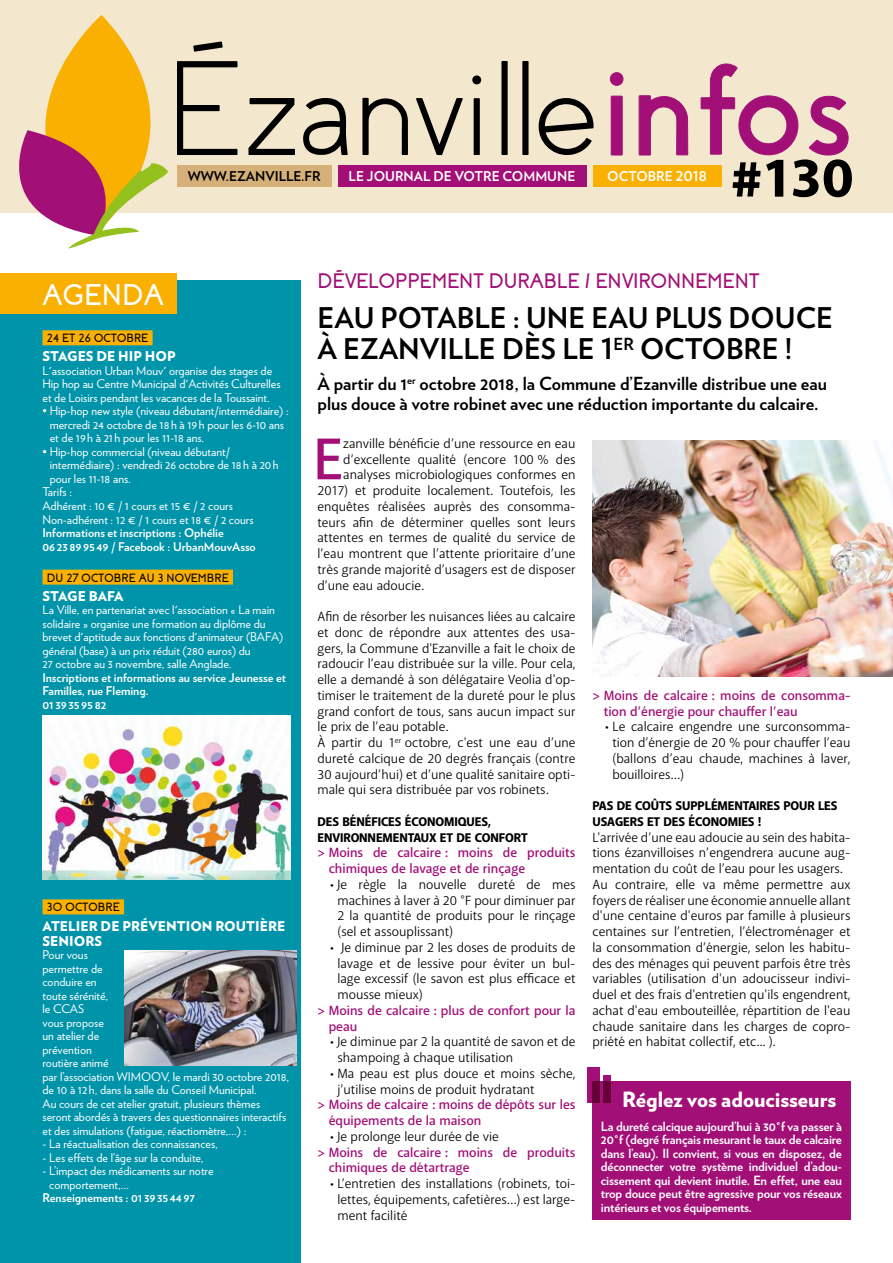
<style>
.page{position:relative;width:893px;height:1263px;background:#fff}
.page>*{position:absolute;margin:0;border:0;box-sizing:border-box;transform-origin:0 0}
.t1{font:300 134.25px "Coves";color:#000}
.t2{font:600 59.55px "Akagi";color:#a21077}
.t3{font:800 56.25px "Akagi";color:#000}
.t4{font:700 30px "Coves";color:#fff}
.t5{font:700 28.5px/31.5px "Verlag";color:#000}
.t6{font:700 21px "Coves";letter-spacing:-.01em;color:#a21077}
.t7{font:900 21px "Verlag";color:#fff}
.t8{font:700 18px/19.5px "Verlag";color:#000}
.t9{font:13.5px/15.8px "Akagi";color:#000}
.t10{font:600 13.5px/15.8px "Akagi";color:#a21077}
.t11{font:900 13.5px/15px "Verlag";color:#fff}
.t12{font:700 13.5px "Verlag";color:#fff}
.t13{font:700 13.5px "Verlag";color:#000}
.t14{font:700 12.75px/13.5px "Verlag";letter-spacing:-.01em;color:#fff;text-align:justify}
.t15{font:800 12.75px/15.8px "Akagi";letter-spacing:-.01em;color:#000}
.t16{font:12px/13.5px "Verlag";color:#fff}
.t17{font:700 12px/13.5px "Verlag";color:#fff}
.t18{font:700 12px "Coves";color:#000}
.s1{font-weight:700;color:#a21077}
</style>
<div class="page">
<div style="left:0;top:0;width:893px;height:213px;background:#f3e7ce"></div>
<svg style="left:609px;top:72px;width:15px;height:84px"></svg>
<svg style="left:638px;top:95px;width:51px;height:61px"></svg>
<svg style="left:700px;top:63px;width:99px;height:93px"></svg>
<svg style="left:809px;top:95px;width:40px;height:61px"></svg>
<svg style="left:45px;top:15px;width:168px;height:172px"></svg>
<svg style="left:19px;top:130px;width:149px;height:119px"></svg>
<div style="left:177px;top:165px;width:154px;height:21px;background:#d5b079"></div>
<div style="left:338px;top:165px;width:248px;height:21px;background:#a21077"></div>
<div style="left:593px;top:165px;width:128px;height:21px;background:#f9b000"></div>
<div style="left:0;top:281px;width:301px;height:982px;background:#0094aa"></div>
<div style="left:43px;top:330px;width:110px;height:15px;background:#f9b000"></div>
<div style="left:43px;top:570px;width:190px;height:15px;background:#f9b000"></div>
<div style="left:43px;top:899px;width:81px;height:15px;background:#f9b000"></div>
<img style="left:592px;top:440px;width:301px;height:236px">
<div style="left:592px;top:1081px;width:258px;height:139px;background:#a21077"></div>
<svg style="left:604px;top:1076px;width:7px;height:27px"></svg>
<svg style="left:587px;top:1067px;width:13px;height:36px"></svg>
<div style="left:0;top:273px;width:177px;height:41px;background:#f9b000"></div>
<img style="left:43px;top:715px;width:248px;height:164px">
<img style="left:124px;top:951px;width:173px;height:115px">
<h1 class="t1" style="left:167px;top:30px;width:687px">Ézanville<span class="s1">infos</span></h1>
<p class="t13" style="left:188px;top:165px;width:134px">WWW.EZANVILLE.FR</p>
<p class="t12" style="left:349px;top:165px;width:228px">LE JOURNAL DE VOTRE COMMUNE</p>
<p class="t12" style="left:607px;top:165px;width:101px">OCTOBRE 2018</p>
<h3 class="t3" style="left:730px;top:143px;width:126px">#130</h3>
<h3 class="t4" style="left:43px;top:277px;width:123px">AGENDA</h3>
<p class="t18" style="left:47px;top:331px;width:103px">24 ET 26 OCTOBRE</p>
<p class="t11" style="left:43px;top:348px;width:135px">STAGES DE HIP HOP</p>
<p class="t16" style="left:43px;top:363px;width:240px">L'association Urban Mouv' organise des stages de<br>Hip hop au Centre Municipal d'Activités Culturelles et de Loisirs pendant les vacances de la Toussaint.</p>
<p class="t16" style="left:50px;top:404px;width:240px;text-indent:-7px">• Hip-hop new style (niveau débutant/intermédiaire) : mercredi 24 octobre de 18 h à 19 h pour les 6-10 ans et de 19 h à 21 h pour les 11-18 ans.</p>
<p class="t16" style="left:43px;top:444px;width:189px">• Hip-hop commercial (niveau débutant/</p>
<p class="t16" style="left:50px;top:458px;width:230px">intermédiaire) : vendredi 26 octobre de 18 h à 20 h</p>
<p class="t16" style="left:50px;top:471px;width:82px">pour les 11-18 ans.</p>
<p class="t16" style="left:43px;top:485px;width:31px">Tarifs :</p>
<p class="t16" style="left:43px;top:498px;width:192px">Adhérent : 10 € / 1 cours et 15 € / 2 cours</p>
<p class="t16" style="left:43px;top:512px;width:213px">Non-adhérent : 12 € / 1 cours et 18 € / 2 cours</p>
<p class="t17" style="left:43px;top:525px;width:215px">Informations et inscriptions : Ophélie<br>06 23 89 95 49 / Facebook : UrbanMouvAsso</p>
<p class="t18" style="left:47px;top:570px;width:183px">DU 27 OCTOBRE AU 3 NOVEMBRE</p>
<p class="t11" style="left:43px;top:588px;width:83px">STAGE BAFA</p>
<p class="t16" style="left:43px;top:603px;width:242px">La Ville, en partenariat avec l'association « La main solidaire » organise une formation au diplôme du brevet d'aptitude aux fonctions d'animateur (BAFA) général (base) à un prix réduit (280 euros) du<br>27 octobre au 3 novembre, salle Anglade.</p>
<p class="t17" style="left:43px;top:670px;width:245px">Inscriptions et informations au service Jeunesse et<br>Familles, rue Fleming.<br>01 39 35 95 82</p>
<p class="t18" style="left:47px;top:900px;width:75px">30 OCTOBRE</p>
<p class="t11" style="left:43px;top:917px;width:244px">ATELIER DE PRÉVENTION ROUTIÈRE<br>SENIORS</p>
<p class="t16" style="left:43px;top:947px;width:248px">Pour vous<br>permettre de<br>conduire en<br>toute sérénité,<br>le CCAS<br>vous propose<br>un atelier de<br>prévention<br>routière animé<br>par l’association WIMOOV, le mardi 30 octobre 2018, de 10 à 12 h, dans la salle du Conseil Municipal.<br>Au cours de cet atelier gratuit, plusieurs thèmes seront abordés à travers des questionnaires interactifs et des simulations (fatigue, réactiomètre,…) :</p>
<p class="t16" style="left:43px;top:1136px;width:177px">- La réactualisation des connaissances,</p>
<p class="t16" style="left:43px;top:1150px;width:162px">- Les effets de l’âge sur la conduite,</p>
<p class="t16" style="left:49px;top:1163px;width:166px;text-indent:-7px">- L’impact des médicaments sur notre comportement,…</p>
<p class="t17" style="left:43px;top:1190px;width:154px">Renseignements : 01 39 35 44 97</p>
<h3 class="t6" style="left:317px;top:269px;width:444px">DÉVELOPPEMENT DURABLE / ENVIRONNEMENT</h3>
<h3 class="t5" style="left:317px;top:300px;width:517px">EAU POTABLE : UNE EAU PLUS DOUCE<br>À EZANVILLE DÈS LE 1<sup>ER</sup> OCTOBRE !</h3>
<h3 class="t8" style="left:317px;top:373px;width:511px">À partir du 1<sup>er</sup> octobre 2018, la Commune d’Ezanville distribue une eau plus douce à votre robinet avec une réduction importante du calcaire.</h3>
<h2 class="t2" style="left:313px;top:423px;width:31px">E</h2>
<p class="t9" style="left:343px;top:435px;width:234px">zanville bénéficie d’une ressource en eau</p>
<p class="t9" style="left:343px;top:451px;width:234px">d’excellente qualité (encore 100 % des</p>
<p class="t9" style="left:343px;top:467px;width:234px">analyses microbiologiques conformes en</p>
<p class="t9" style="left:317px;top:482px;width:259px">2017) et produite localement. Toutefois, les</p>
<p class="t9" style="left:317px;top:498px;width:259px">enquêtes réalisées auprès des consomma-</p>
<p class="t9" style="left:317px;top:514px;width:259px">teurs afin de déterminer quelles sont leurs</p>
<p class="t9" style="left:317px;top:530px;width:259px">attentes en termes de qualité du service de</p>
<p class="t9" style="left:317px;top:545px;width:259px">l’eau montrent que l’attente prioritaire d’une</p>
<p class="t9" style="left:317px;top:561px;width:259px">très grande majorité d’usagers est de disposer</p>
<p class="t9" style="left:317px;top:577px;width:108px">d’une eau adoucie.</p>
<p class="t9" style="left:317px;top:609px;width:259px">Afin de résorber les nuisances liées au calcaire et donc de répondre aux attentes des usa&shy;gers, la Commune d'Ezanville a fait le choix de radoucir l’eau distribuée sur la ville. Pour cela, elle a demandé à son délégataire Veolia d'op&shy;timiser le traitement de la dureté pour le plus grand confort de tous, sans aucun impact sur le prix de l’eau potable.<br>À partir du 1<sup>er</sup> octobre, c'est une eau d’une dureté calcique de 20 degrés français (contre 30 aujourd’hui) et d’une qualité sanitaire opti&shy;male qui sera distribuée par vos robinets.</p>
<p class="t15" style="left:317px;top:814px;width:212px">DES BÉNÉFICES ÉCONOMIQUES,<br>ENVIRONNEMENTAUX ET DE CONFORT</p>
<p class="t10" style="left:329px;top:845px;width:248px;text-indent:-11px">&gt; Moins de calcaire : moins de produits chimiques de lavage et de rinçage</p>
<p class="t9" style="left:337px;top:876px;width:239px;text-align:justify;text-indent:-7px">• Je règle la nouvelle dureté de mes machines à laver à 20 °F pour diminuer par 2 la quantité de produits pour le rinçage (sel et assouplissant)</p>
<p class="t9" style="left:337px;top:939px;width:240px;text-align:justify;text-indent:-7px">• Je diminue par 2 les doses de produits de lavage et de lessive pour éviter un bul&shy;lage excessif (le savon est plus efficace et mousse mieux)</p>
<p class="t10" style="left:329px;top:1002px;width:248px;text-indent:-11px">&gt; Moins de calcaire : plus de confort pour la peau</p>
<p class="t9" style="left:337px;top:1034px;width:240px;text-indent:-7px">• Je diminue par 2 la quantité de savon et de shampoing à chaque utilisation</p>
<p class="t9" style="left:337px;top:1065px;width:239px;text-indent:-7px">• Ma peau est plus douce et moins sèche, j’utilise moins de produit hydratant</p>
<p class="t10" style="left:329px;top:1097px;width:248px;text-indent:-11px">&gt; Moins de calcaire : moins de dépôts sur les équipements de la maison</p>
<p class="t9" style="left:330px;top:1128px;width:170px">• Je prolonge leur durée de vie</p>
<p class="t10" style="left:329px;top:1144px;width:248px;text-indent:-11px">&gt; Moins de calcaire : moins de produits chimiques de détartrage</p>
<p class="t9" style="left:337px;top:1176px;width:240px;text-align:justify;text-indent:-7px">• L’entretien des installations (robinets, toi&shy;lettes, équipements, cafetières…) est large&shy;ment facilité</p>
<p class="t10" style="left:604px;top:688px;width:248px;text-indent:-11px">&gt; Moins de calcaire : moins de consomma&shy;tion d’énergie pour chauffer l’eau</p>
<p class="t9" style="left:612px;top:719px;width:240px;text-align:justify;text-indent:-7px">• Le calcaire engendre une surconsomma&shy;tion d’énergie de 20 % pour chauffer l’eau (ballons d’eau chaude, machines à laver, bouilloires…)</p>
<p class="t15" style="left:592px;top:798px;width:247px">PAS DE COÛTS SUPPLÉMENTAIRES POUR LES<br>USAGERS ET DES ÉCONOMIES !</p>
<p class="t9" style="left:592px;top:829px;width:259px">L'arrivée d’une eau adoucie au sein des habita&shy;tions ézanvilloises n’engendrera aucune aug&shy;mentation du coût de l’eau pour les usagers.<br>Au contraire, elle va même permettre aux foyers de réaliser une économie annuelle allant d'une centaine d'euros par famille à plusieurs centaines sur l’entretien, l’électroménager et la consommation d’énergie, selon les habitu&shy;des des ménages qui peuvent parfois être très variables (utilisation d'un adoucisseur indivi&shy;duel et des frais d'entretien qu'ils engendrent, achat d'eau embouteillée, répartition de l'eau chaude sanitaire dans les charges de copro&shy;priété en habitat collectif, etc... ).</p>
<h3 class="t7" style="left:622px;top:1082px;width:216px">Réglez vos adoucisseurs</h3>
<p class="t14" style="left:601px;top:1119px;width:243px">La dureté calcique aujourd’hui à 30°f va passer à 20°f (degré français mesurant le taux de calcaire dans l’eau). Il convient, si vous en disposez, de déconnecter votre système individuel d’adou&shy;cissement qui devient inutile. En effet, une eau trop douce peut être agressive pour vos réseaux intérieurs et vos équipements.</p>
</div>
